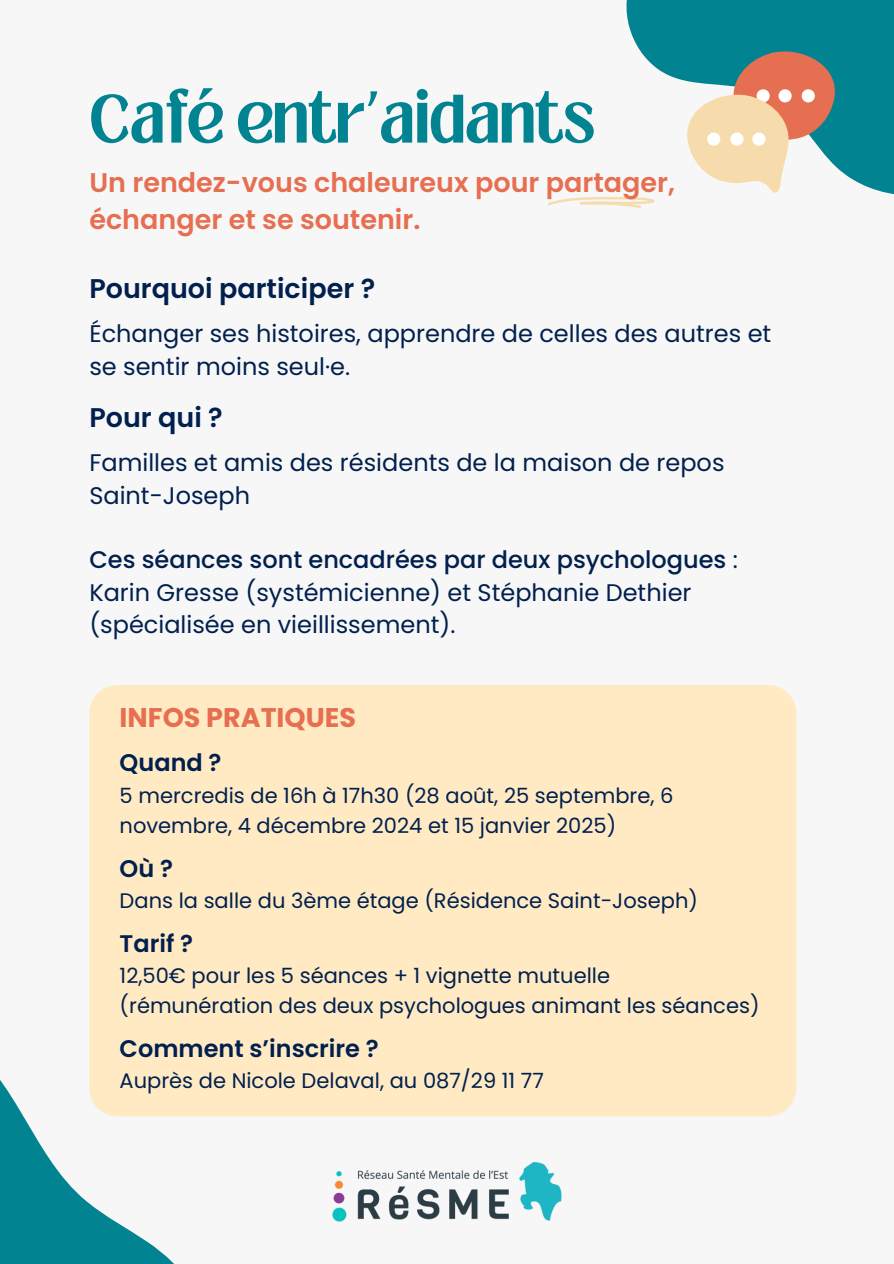
<style>
.page{position:relative;width:894px;height:1264px;background:#fff}
.page>*{position:absolute;margin:0;border:0;box-sizing:border-box;transform-origin:0 0}
.t1{font:700 52.5px "Loubag";color:#028391}
.t2{font:600 27px/37.2px "Poppins";color:#e76f51}
.t3{font:600 27px "Poppins";color:#01204e}
.t4{font:700 27px "Poppins";color:#e76f51}
.t5{font:24px/32.7px "Poppins";color:#01204e}
.t6{font:600 24px "Poppins";color:#01204e}
.t7{font:21px/29.2px "Poppins";color:#01204e}
.s1{font-weight:500}
</style>
<div class="page">
<div style="left:0;top:0;width:893px;height:1263px;background:#f7f7f7"></div>
<div style="left:89px;top:685px;width:707px;height:431px;background:#ffeac3;border-radius:28px"></div>
<img style="left:332px;top:1161px;width:230px;height:61px">
<svg style="left:626px;top:0;width:267px;height:202px;fill:#028391"></svg>
<svg style="left:681px;top:47px;width:159px;height:147px"></svg>
<svg style="left:548px;top:196px;width:106px;height:12px"></svg>
<svg style="left:0;top:944px;width:317px;height:319px"></svg>
<p class="t1" style="left:89px;top:77px;width:507px">Café entr’aidants</p>
<p class="t2" style="left:89px;top:164px;width:587px">Un rendez-vous chaleureux pour partager, échanger et se soutenir.</p>
<h1 class="t3" style="left:89px;top:269px;width:287px">Pourquoi participer ?</h1>
<h3 class="t5" style="left:89px;top:317px;width:683px">Échanger ses histoires, apprendre de celles des autres et se sentir moins seul·e.</h3>
<h3 class="t3" style="left:89px;top:398px;width:135px">Pour qui ?</h3>
<h5 class="t5" style="left:89px;top:446px;width:636px">Familles et amis des résidents de la maison de repos<br>Saint-Joseph</h5>
<p class="t5" style="left:89px;top:543px;width:649px"><span class="s1">Ces séances sont encadrées par deux psychologues</span> :<br>Karin Gresse (systémicienne) et Stéphanie Dethier (spécialisée en vieillissement).</p>
<p class="t4" style="left:120px;top:698px;width:238px">INFOS PRATIQUES</p>
<h3 class="t6" style="left:120px;top:746px;width:103px">Quand ?</h3>
<h5 class="t7" style="left:120px;top:781px;width:555px">5 mercredis de 16h à 17h30 (28 août, 25 septembre, 6 novembre, 4 décembre 2024 et 15 janvier 2025)</h5>
<h5 class="t6" style="left:120px;top:851px;width:55px">Où ?</h5>
<h2 class="t7" style="left:120px;top:886px;width:579px">Dans la salle du 3ème étage (Résidence Saint-Joseph)</h2>
<h4 class="t6" style="left:120px;top:926px;width:75px">Tarif ?</h4>
<p class="t7" style="left:120px;top:961px;width:492px">12,50€ pour les 5 séances + 1 vignette mutuelle</p>
<h4 class="t7" style="left:120px;top:990px;width:641px">(rémunération des deux psychologues animant les séances)</h4>
<h4 class="t6" style="left:120px;top:1031px;width:260px">Comment s’inscrire ?</h4>
<p class="t7" style="left:120px;top:1066px;width:425px">Auprès de Nicole Delaval, au 087/29 11 77</p>
</div>
